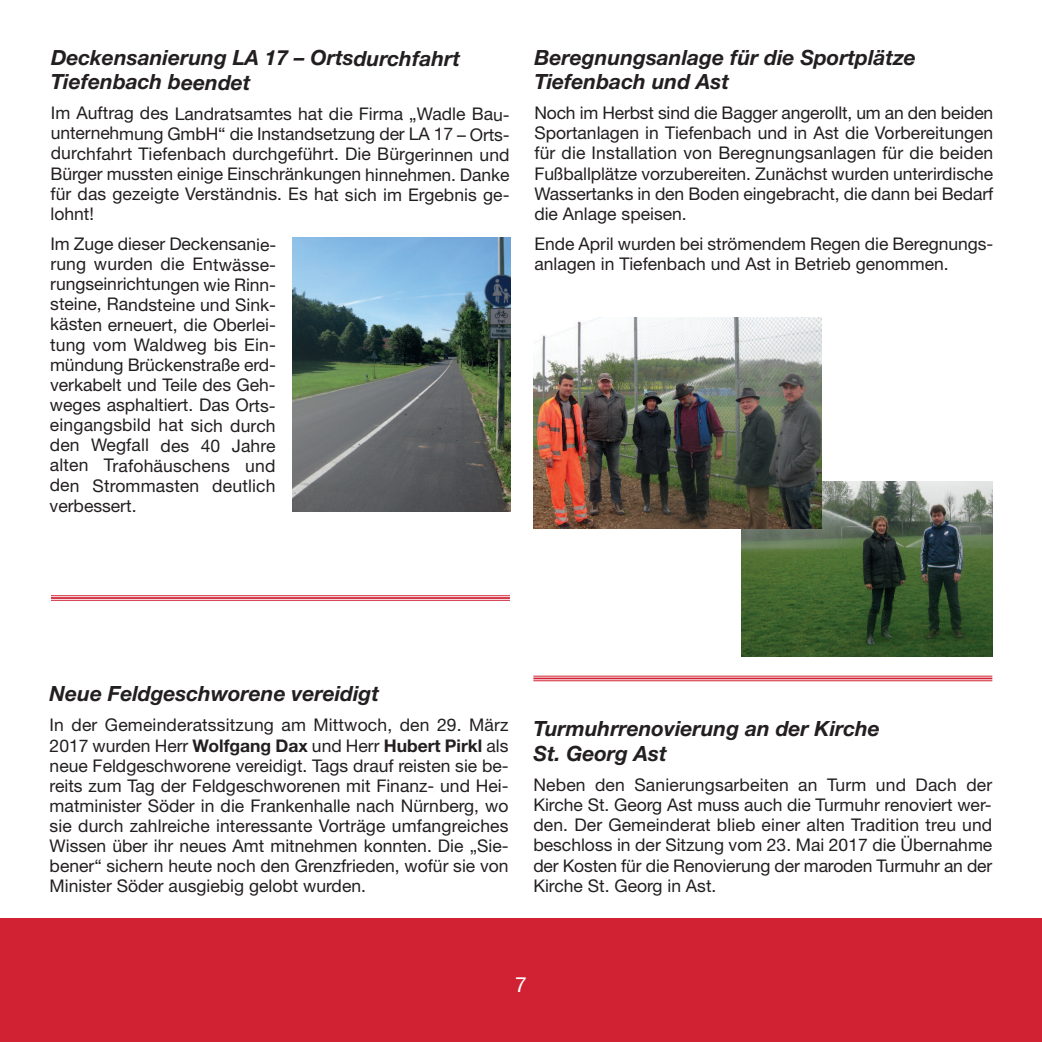
<style>
.page{position:relative;width:1042px;height:1042px;background:#fff}
.page>*{position:absolute;margin:0;border:0;box-sizing:border-box;transform-origin:0 0}
.t1{font:italic 700 21px/24.5px "Helvetica Neue";color:#231f20}
.t2{font:21px "Helvetica Neue";color:#fff}
.t3{font:17.5px/20.1px "Helvetica Neue";color:#231f20;text-align:justify}
.s1{font-weight:700}
</style>
<div class="page">
<div style="left:0;top:918px;width:1042px;height:124px;background:#d12233"></div>
<img style="left:741px;top:481px;width:251px;height:175px">
<img style="left:293px;top:237px;width:217px;height:274px">
<hr style="left:51px;top:595px;width:459px;height:1px;background:#d12233">
<hr style="left:51px;top:597px;width:459px;height:2px;background:#d12233">
<hr style="left:51px;top:600px;width:459px;height:1px;background:#d12233">
<img style="left:534px;top:317px;width:287px;height:212px">
<hr style="left:533px;top:676px;width:459px;height:1px;background:#d12233">
<hr style="left:533px;top:677px;width:459px;height:2px;background:#d12233">
<hr style="left:533px;top:680px;width:459px;height:1px;background:#d12233">
<p class="t1" style="left:51px;top:48px;width:411px">Deckensanierung LA 17 – Ortsdurchfahrt<br>Tiefenbach beendet</p>
<p class="t3" style="left:51px;top:105px;width:461px">Im Auftrag des Landratsamtes hat die Firma „Wadle Bau&shy;unternehmung GmbH“ die Instandsetzung der LA 17 – Orts&shy;durchfahrt Tiefenbach durchgeführt. Die Bürgerinnen und Bürger mussten einige Einschränkungen hinnehmen. Danke für das gezeigte Verständnis. Es hat sich im Ergebnis ge&shy;lohnt!</p>
<p class="t3" style="left:50px;top:236px;width:228px">Im Zuge dieser Deckensanie&shy;rung wurden die Entwässe&shy;rungseinrichtungen wie Rinn&shy;steine, Randsteine und Sink&shy;kästen erneuert, die Oberlei&shy;tung vom Waldweg bis Ein&shy;mündung Brückenstraße erd&shy;verkabelt und Teile des Geh&shy;weges asphaltiert. Das Orts&shy;eingangsbild hat sich durch den Wegfall des 40 Jahre alten Trafohäuschens und den Strommasten deutlich verbessert.</p>
<p class="t1" style="left:534px;top:47px;width:383px">Beregnungsanlage für die Sportplätze<br>Tiefenbach und Ast</p>
<p class="t3" style="left:534px;top:105px;width:460px">Noch im Herbst sind die Bagger angerollt, um an den beiden Sportanlagen in Tiefenbach und in Ast die Vorbereitungen für die Installation von Beregnungsanlagen für die beiden Fußballplätze vorzubereiten. Zunächst wurden unterirdische Wassertanks in den Boden eingebracht, die dann bei Bedarf die Anlage speisen.</p>
<p class="t3" style="left:534px;top:235px;width:460px">Ende April wurden bei strömendem Regen die Beregnungs&shy;anlagen in Tiefenbach und Ast in Betrieb genommen.</p>
<p class="t1" style="left:50px;top:683px;width:331px">Neue Feldgeschworene vereidigt</p>
<p class="t3" style="left:50px;top:717px;width:460px">In der Gemeinderatssitzung am Mittwoch, den 29. März 2017 wurden Herr <span class="s1">Wolfgang Dax</span> und Herr <span class="s1">Hubert Pirkl</span> als neue Feldgeschworene vereidigt. Tags drauf reisten sie be&shy;reits zum Tag der Feldgeschworenen mit Finanz- und Hei&shy;matminister Söder in die Frankenhalle nach Nürnberg, wo sie durch zahlreiche interessante Vorträge umfangreiches Wissen über ihr neues Amt mitnehmen konnten. Die „Sie&shy;bener“ sichern heute noch den Grenzfrieden, wofür sie von Minister Söder ausgiebig gelobt wurden.</p>
<p class="t1" style="left:533px;top:718px;width:348px">Turmuhrrenovierung an der Kirche<br>St. Georg Ast</p>
<p class="t3" style="left:533px;top:776px;width:460px">Neben den Sanierungsarbeiten an Turm und Dach der Kirche St. Georg Ast muss auch die Turmuhr renoviert wer&shy;den. Der Gemeinderat blieb einer alten Tradition treu und beschloss in der Sitzung vom 23. Mai 2017 die Übernahme der Kosten für die Renovierung der maroden Turmuhr an der Kirche St. Georg in Ast.</p>
<p class="t2" style="left:515px;top:977px;width:13px">7</p>
</div>
